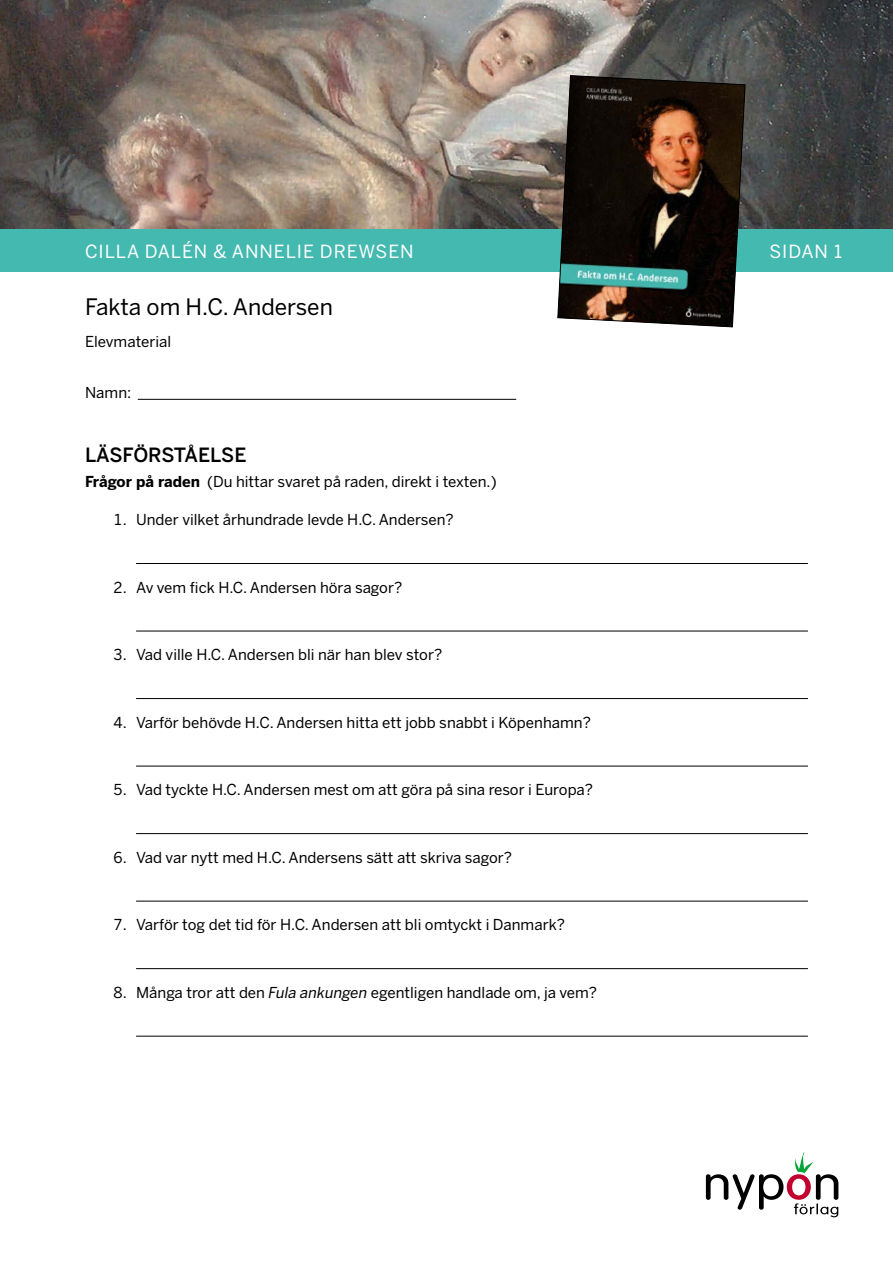
<style>
.page{position:relative;width:893px;height:1263px;background:#fff}
.page>*{position:absolute;margin:0;border:0;box-sizing:border-box;transform-origin:0 0}
.t1{font:22.5px "Benton Sans";color:#000}
.t2{font:500 19.5px "Benton Sans";letter-spacing:-.005em;color:#000}
.t3{font:18px "Benton Sans";letter-spacing:.05em;color:#fff}
.t4{font:15px "Benton Sans";color:#000}
.s1{font-weight:700}
.s2{font-style:italic}
</style>
<div class="page">
<img style="left:0;top:0;width:893px;height:230px">
<div style="left:0;top:230px;width:893px;height:42px;background:#44b9b0"></div>
<img style="left:557px;top:75px;width:189px;height:253px">
<svg style="left:706px;top:1152px;width:132px;height:65px"></svg>
<hr style="left:138px;top:399px;width:378px;height:1px;background:#000">
<hr style="left:136px;top:563px;width:672px;height:1px;background:#000">
<hr style="left:136px;top:631px;width:672px;height:1px;background:#000">
<hr style="left:136px;top:698px;width:672px;height:1px;background:#000">
<hr style="left:136px;top:766px;width:672px;height:1px;background:#000">
<hr style="left:136px;top:833px;width:672px;height:1px;background:#000">
<hr style="left:136px;top:901px;width:672px;height:1px;background:#000">
<hr style="left:136px;top:968px;width:672px;height:1px;background:#000">
<hr style="left:136px;top:1036px;width:672px;height:1px;background:#000">
<p class="t3" style="left:85px;top:241px;width:330px">CILLA DALÉN &amp; ANNELIE DREWSEN</p>
<h1 class="t1" style="left:85px;top:294px;width:249px">Fakta om H.C. Andersen</h1>
<p class="t4" style="left:85px;top:333px;width:88px">Elevmaterial</p>
<p class="t4" style="left:85px;top:384px;width:48px">Namn:</p>
<h2 class="t2" style="left:85px;top:443px;width:163px">LÄSFÖRSTÅELSE</h2>
<p class="t4" style="left:85px;top:473px;width:413px"><span class="s1">Frågor på raden</span> (Du hittar svaret på raden, direkt i texten.)</p>
<p class="t4" style="left:113px;top:511px;width:342px">1. Under vilket århundrade levde H.C. Andersen?</p>
<p class="t4" style="left:113px;top:578px;width:291px">2. Av vem fick H.C. Andersen höra sagor?</p>
<p class="t4" style="left:113px;top:646px;width:331px">3. Vad ville H.C. Andersen bli när han blev stor?</p>
<p class="t4" style="left:113px;top:713px;width:479px">4. Varför behövde H.C. Andersen hitta ett jobb snabbt i Köpenhamn?</p>
<p class="t4" style="left:113px;top:781px;width:481px">5. Vad tyckte H.C. Andersen mest om att göra på sina resor i Europa?</p>
<p class="t4" style="left:113px;top:848px;width:400px">6. Vad var nytt med H.C. Andersens sätt att skriva sagor?</p>
<p class="t4" style="left:113px;top:916px;width:453px">7. Varför tog det tid för H.C. Andersen att bli omtyckt i Danmark?</p>
<p class="t4" style="left:113px;top:983px;width:486px">8. Många tror att den <span class="s2">Fula ankungen</span> egentligen handlade om, ja vem?</p>
<p class="t3" style="left:769px;top:241px;width:74px">SIDAN 1</p>
</div>
